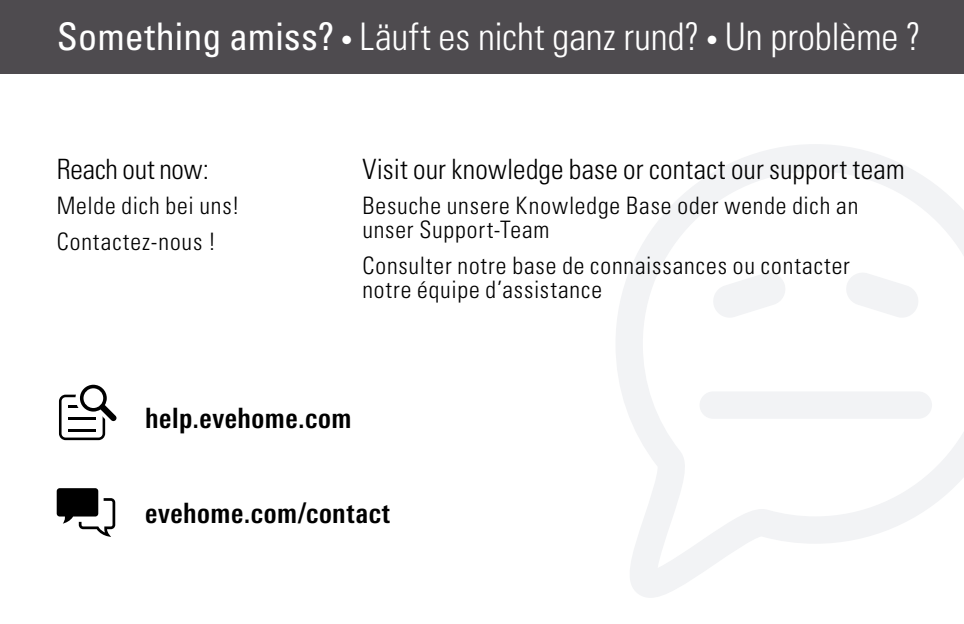
<style>
.page{position:relative;width:964px;height:624px;background:#fff}
.page>*{position:absolute;margin:0;border:0;box-sizing:border-box;transform-origin:0 0}
.t1{font:300 condensed 38px "Univers LT Std";color:#fff}
.t2{font:300 condensed 28px "Univers LT Std";letter-spacing:.005em;color:#000}
.t3{font:700 condensed 28px "Univers Next Pro";letter-spacing:.02em;color:#000}
.t4{font:300 condensed 24px/24px "Univers LT Std";letter-spacing:.035em;color:#000}
.s1{font-weight:400}
.s2{font-weight:400;font-size:28px}
</style>
<div class="page">
<svg style="left:616px;top:144px;width:348px;height:454px"></svg>
<svg style="left:711px;top:270px;width:76px;height:47px"></svg>
<svg style="left:844px;top:270px;width:76px;height:47px"></svg>
<div style="left:699px;top:391px;width:233px;height:28px;background:#f2f3f5;border-radius:14px"></div>
<div style="left:0;top:0;width:964px;height:74px;background:#4e4b4f"></div>
<svg style="left:59px;top:384px;width:58px;height:56px"></svg>
<svg style="left:57px;top:488px;width:58px;height:49px"></svg>
<h1 class="t1" style="left:57px;top:14px;width:866px"><span class="s1">Something amiss?</span> <span class="s2">•</span> Läuft es nicht ganz rund? <span class="s2">•</span> Un problème ?</h1>
<p class="t2" style="left:57px;top:152px;width:154px">Reach out now:</p>
<p class="t4" style="left:57px;top:188px;width:185px;line-height:35.2px">Melde dich bei uns!<br>Contactez-nous !</p>
<p class="t2" style="left:362px;top:152px;width:544px">Visit our knowledge base or contact our support team</p>
<p class="t4" style="left:362px;top:194px;width:497px">Besuche unsere Knowledge Base oder wende dich an unser Support-Team</p>
<p class="t4" style="left:362px;top:253px;width:489px">Consulter notre base de connaissances ou contacter notre équipe d’assistance</p>
<p class="t3" style="left:145px;top:401px;width:208px">help.evehome.com</p>
<p class="t3" style="left:145px;top:496px;width:246px">evehome.com/contact</p>
</div>
